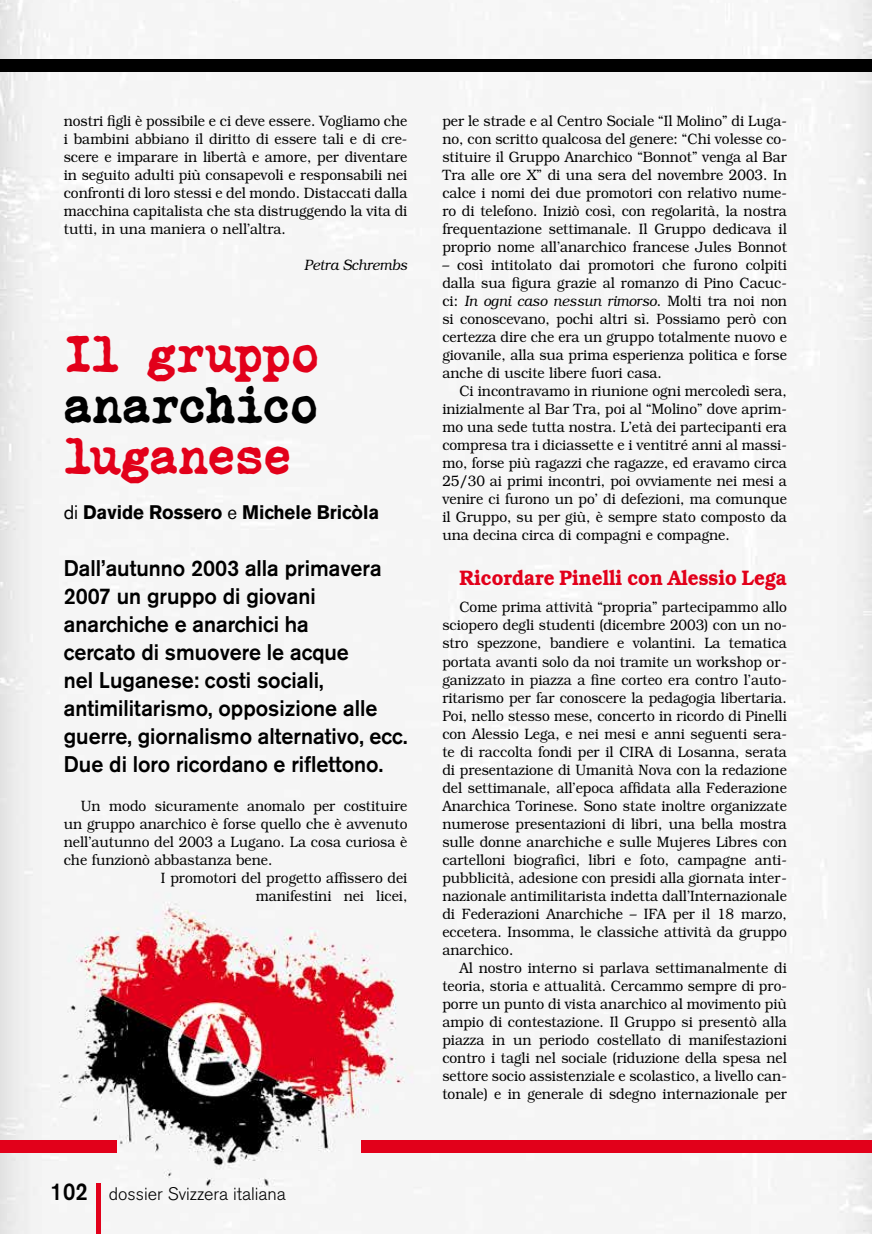
<style>
.page{position:relative;width:872px;height:1234px;background:#fff}
.page>*{position:absolute;margin:0;border:0;box-sizing:border-box;transform-origin:0 0}
.t1{font:49.5px "Courier Polski 1941";color:#e2001a;scale:.95 1}
.t2{font:49.5px "Courier Polski 1941";color:#000;scale:.95 1}
.t3{font:500 22.5px/28px "Akzidenz Grotesk BE";color:#000;scale:.95 1}
.t4{font:600 21px "Bookman";color:#e2001a;scale:.9 1}
.t5{font:700 19.5px "Akzidenz Grotesk BE";color:#000;scale:.95 1}
.t6{font:300 18px "Akzidenz Grotesk BE";color:#000}
.t7{font:300 15px/18px "Bookman";color:#000;text-align:justify;scale:.92 1}
.t8{font:italic 300 15px "Bookman";color:#000;scale:.92 1}
.s1{font-weight:400}
.s2{font-weight:500;font-size:24.15px}
.s3{font-style:italic}
</style>
<div class="page">
<img style="left:0;top:0;width:872px;height:1233px">
<div style="left:361px;top:1140px;width:511px;height:12px;background:#e2001a"></div>
<div style="left:0;top:1140px;width:117px;height:12px;background:#e2001a"></div>
<div style="left:0;top:60px;width:872px;height:12px;background:#000"></div>
<hr style="left:96px;top:1182px;width:4px;height:51px;background:#e2001a">
<p class="t7" style="left:64px;top:112px;width:375px">nostri figli è possibile e ci deve essere. Vogliamo che i bambini abbiano il diritto di essere tali e di cre&shy;scere e imparare in libertà e amore, per diventare in seguito adulti più consapevoli e responsabili nei confronti di loro stessi e del mondo. Distaccati dalla macchina capitalista che sta distruggendo la vita di tutti, in una maniera o nell’altra.</p>
<p class="t8" style="left:304px;top:257px;width:114px">Petra Schrembs</p>
<h1 class="t1" style="left:64px;top:323px;width:270px">Il gruppo</h1>
<h1 class="t2" style="left:64px;top:374px;width:269px">anarchico</h1>
<h1 class="t1" style="left:64px;top:425px;width:241px">luganese</h1>
<h3 class="t5" style="left:64px;top:501px;width:333px"><span class="s1">di</span> Davide Rossero <span class="s1">e</span> Michele Bricòla</h3>
<p class="t3" style="left:64px;top:553px;width:363px">Dall’autunno 2003 alla primavera<br>2007 un gruppo di giovani anarchiche e anarchici ha<br>cercato di smuovere le acque<br>nel Luganese: costi sociali, antimilitarismo, opposizione alle guerre, giornalismo alternativo, ecc.<br>Due di loro ricordano e riflettono.</p>
<p class="t7" style="left:81px;top:796px;width:356px">Un modo sicuramente anomalo per costituire</p>
<p class="t7" style="left:64px;top:814px;width:375px">un gruppo anarchico è forse quello che è avvenuto</p>
<p class="t7" style="left:64px;top:832px;width:375px">nell’autunno del 2003 a Lugano. La cosa curiosa è</p>
<p class="t7" style="left:64px;top:850px;width:228px">che funzionò abbastanza bene.</p>
<p class="t7" style="left:161px;top:868px;width:269px">I promotori del progetto affissero dei</p>
<p class="t7" style="left:256px;top:886px;width:166px">manifestini nei licei,</p>
<p class="t6" style="left:50px;top:1183px;width:237px"><span class="s2">102</span> dossier Svizzera italiana</p>
<p class="t7" style="left:442px;top:112px;width:376px">per le strade e al Centro Sociale “Il Molino” di Luga&shy;no, con scritto qualcosa del genere: “Chi volesse co&shy;stituire il Gruppo Anarchico “Bonnot” venga al Bar Tra alle ore X” di una sera del novembre 2003. In calce i nomi dei due promotori con relativo nume&shy;ro di telefono. Iniziò così, con regolarità, la nostra frequentazione settimanale. Il Gruppo dedicava il proprio nome all’anarchico francese Jules Bonnot</p>
<p class="t7" style="left:442px;top:256px;width:376px">– così intitolato dai promotori che furono colpiti dalla sua figura grazie al romanzo di Pino Cacuc&shy;ci: <span class="s3">In ogni caso nessun rimorso</span>. Molti tra noi non si conoscevano, pochi altri sì. Possiamo però con certezza dire che era un gruppo totalmente nuovo e giovanile, alla sua prima esperienza politica e forse anche di uscite libere fuori casa.</p>
<p class="t7" style="left:442px;top:382px;width:376px;text-indent:17px">Ci incontravamo in riunione ogni mercoledì sera, inizialmente al Bar Tra, poi al “Molino” dove aprim&shy;mo una sede tutta nostra. L’età dei partecipanti era compresa tra i diciassette e i ventitré anni al massi&shy;mo, forse più ragazzi che ragazze, ed eravamo circa 25/30 ai primi incontri, poi ovviamente nei mesi a venire ci furono un po’ di defezioni, ma comunque il Gruppo, su per giù, è sempre stato composto da una decina circa di compagni e compagne.</p>
<h3 class="t4" style="left:459px;top:565px;width:365px">Ricordare Pinelli con Alessio Lega</h3>
<p class="t7" style="left:442px;top:598px;width:376px;text-indent:17px">Come prima attività “propria” partecipammo allo sciopero degli studenti (dicembre 2003) con un no&shy;stro spezzone, bandiere e volantini. La tematica portata avanti solo da noi tramite un workshop or&shy;ganizzato in piazza a fine corteo era contro l’auto&shy;ritarismo per far conoscere la pedagogia libertaria.<br>Poi, nello stesso mese, concerto in ricordo di Pinelli con Alessio Lega, e nei mesi e anni seguenti sera&shy;te di raccolta fondi per il CIRA di Losanna, serata di presentazione di Umanità Nova con la redazione del settimanale, all’epoca affidata alla Federazione Anarchica Torinese. Sono state inoltre organizzate numerose presentazioni di libri, una bella mostra sulle donne anarchiche e sulle Mujeres Libres con cartelloni biografici, libri e foto, campagne anti&shy;pubblicità, adesione con presidi alla giornata inter&shy;nazionale antimilitarista indetta dall’Internazionale di Federazioni Anarchiche – IFA per il 18 marzo, eccetera. Insomma, le classiche attività da gruppo anarchico.</p>
<p class="t7" style="left:442px;top:958px;width:376px;text-indent:17px">Al nostro interno si parlava settimanalmente di teoria, storia e attualità. Cercammo sempre di pro&shy;porre un punto di vista anarchico al movimento più ampio di contestazione. Il Gruppo si presentò alla piazza in un periodo costellato di manifestazioni contro i tagli nel sociale (riduzione della spesa nel settore socio assistenziale e scolastico, a livello can&shy;tonale) e in generale di sdegno internazionale per</p>
</div>
